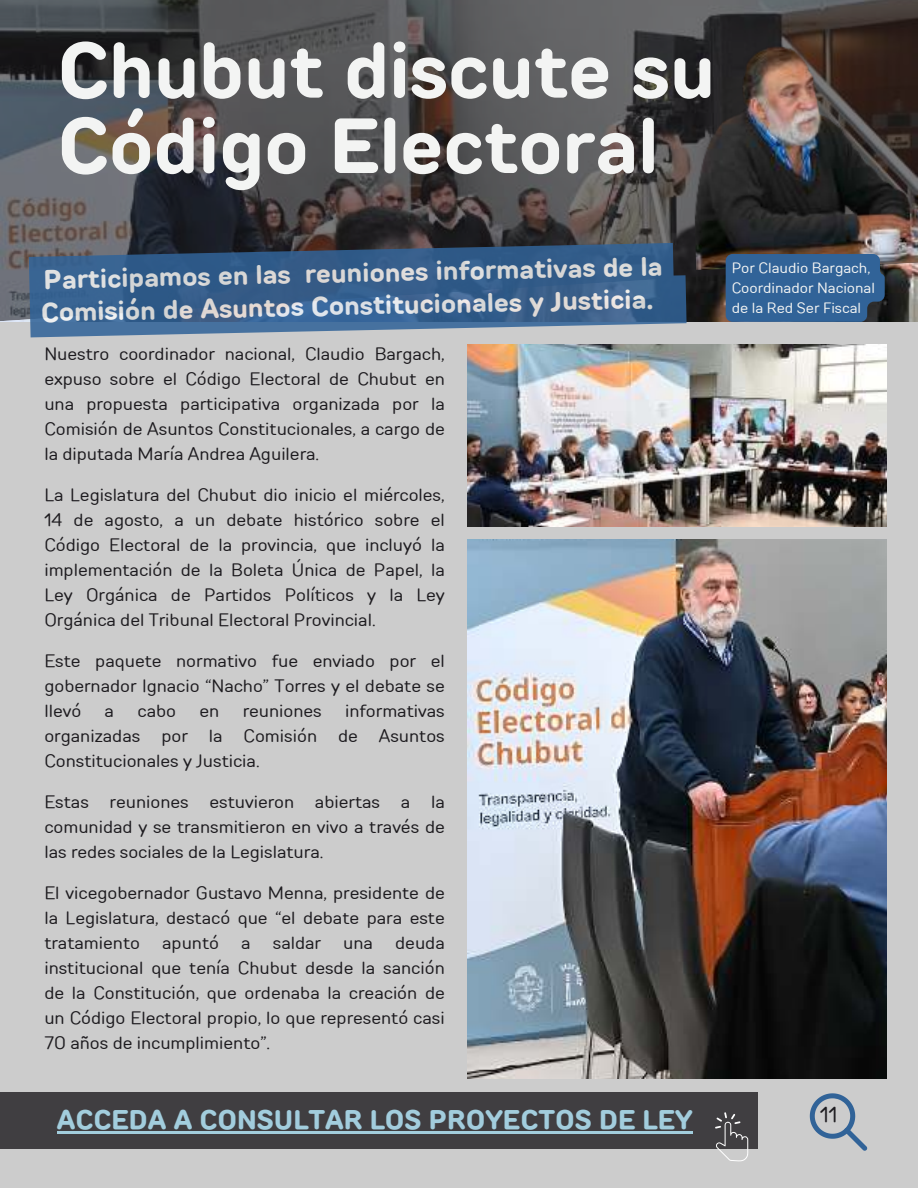
<style>
.page{position:relative;width:918px;height:1188px;background:#ccc}
.page>*{position:absolute;margin:0;border:0;box-sizing:border-box;transform-origin:0 0}
.t1{font:700 78px/75.3px "TT Rounds Neue";color:#f3f4f3}
.t2{font:700 27px/32.5px "TT Rounds Neue";color:#f3f4f3}
.t3{font:700 27px "TT Rounds Neue";color:#98cee2}
.t4{font:21.75px "TT Rounds Neue";color:#1d1b1f}
.t5{font:18px/25px "TT Rounds Neue";color:#1d1b1f;text-align:justify}
.t6{font:15px/20.2px "TT Rounds Neue";color:#f3f4f3}
</style>
<div class="page">
<div style="left:0;top:1093px;width:758px;height:56px;background:#403e41"></div>
<hr style="left:57px;top:1132px;width:636px;height:2px;background:#98cee2">
<svg style="left:715px;top:1112px;width:33px;height:49px"></svg>
<svg style="left:810px;top:1093px;width:57px;height:58px"></svg>
<svg style="left:0;top:0;width:918px;height:322px;background:#4d4c4d"></svg>
<img style="left:689px;top:41px;width:229px;height:229px">
<svg style="left:29px;top:243px;width:658px;height:94px;background:#41648b"></svg>
<div style="left:726px;top:254px;width:159px;height:68px;background:#316398"></div>
<img style="left:467px;top:344px;width:420px;height:183px">
<img style="left:467px;top:540px;width:420px;height:539px">
<h1 class="t1" style="left:57px;top:33px;width:659px">Chubut discute su<br>Código Electoral</h1>
<h2 class="t2" style="left:40px;top:262px;width:624px;rotate:-1deg">Participamos en las reuniones informativas de la<br>Comisión de Asuntos Constitucionales y Justicia.</h2>
<p class="t5" style="left:44px;top:341px;width:402px">Nuestro coordinador nacional, Claudio Bargach, expuso sobre el Código Electoral de Chubut en una propuesta participativa organizada por la Comisión de Asuntos Constitucionales, a cargo de la diputada María Andrea Aguilera.</p>
<p class="t5" style="left:44px;top:482px;width:402px">La Legislatura del Chubut dio inicio el miércoles, 14 de agosto, a un debate histórico sobre el Código Electoral de la provincia, que incluyó la implementación de la Boleta Única de Papel, la Ley Orgánica de Partidos Políticos y la Ley Orgánica del Tribunal Electoral Provincial.</p>
<p class="t5" style="left:44px;top:648px;width:402px">Este paquete normativo fue enviado por el gobernador Ignacio “Nacho” Torres y el debate se llevó</p>
<p class="t5" style="left:44px;top:698px;width:402px;text-indent:301px">informativas organizadas por la Comisión de Asuntos Constitucionales y Justicia.</p>
<p class="t5" style="left:44px;top:789px;width:402px">Estas reuniones estuvieron abiertas a la comunidad y se transmitieron en vivo a través de las redes sociales de la Legislatura.</p>
<p class="t5" style="left:44px;top:880px;width:402px">El vicegobernador Gustavo Menna, presidente de la Legislatura, destacó que “el debate para este tratamiento apuntó a saldar una deuda institucional que tenía Chubut desde la sanción de la Constitución, que ordenaba la creación de un Código Electoral propio, lo que representó casi 70 años de incumplimiento”.</p>
<p class="t5" style="left:105px;top:698px;width:11px">a</p>
<p class="t5" style="left:137px;top:698px;width:40px">cabo</p>
<p class="t5" style="left:199px;top:698px;width:21px">en</p>
<p class="t5" style="left:243px;top:698px;width:81px">reuniones</p>
<h2 class="t3" style="left:57px;top:1102px;width:637px">ACCEDA A CONSULTAR LOS PROYECTOS DE LEY</h2>
<p class="t6" style="left:732px;top:257px;width:145px">Por Claudio Bargach,<br>Coordinador Nacional de la Red Ser Fiscal</p>
<p class="t4" style="left:820px;top:1100px;width:19px">11</p>
</div>
